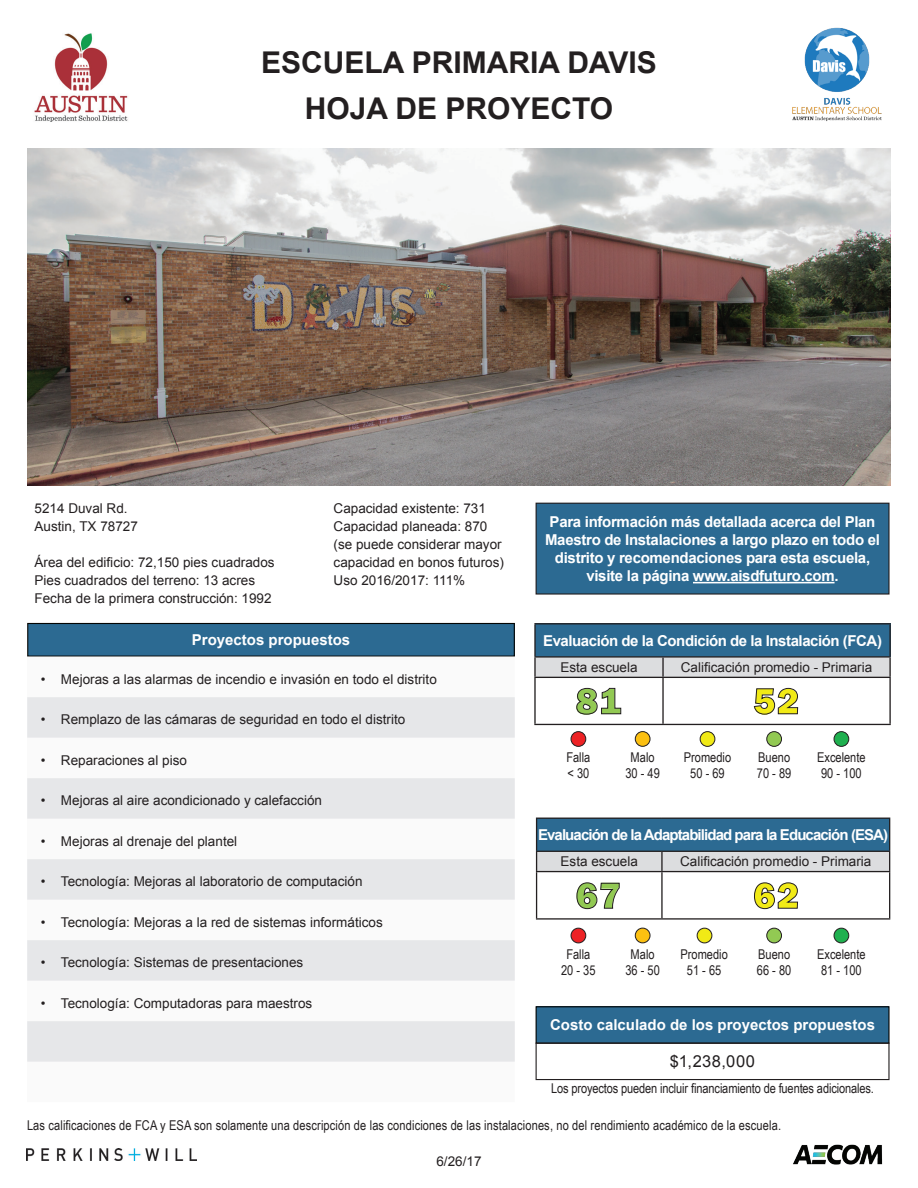
<style>
.page{position:relative;width:918px;height:1188px;background:#fff}
.page>*{position:absolute;margin:0;border:0;box-sizing:border-box;transform-origin:0 0}
.t1{font:800 37.5px "Franklin Gothic";color:#92c953}
.t2{font:800 37.5px "Franklin Gothic";color:#f1ea16}
.Heading_1__H1{font:700 30px "Arial";color:#231f20}
.t3{font:16.5px "Arial";letter-spacing:.035em;color:#231f20}
.Body_Text__H5{font:700 15px/18px "Arial";letter-spacing:-.02em;color:#fff;text-align:center}
.Heading_3__H3{font:700 15px "Arial";letter-spacing:-.06em;color:#fff}
.Heading_3__H3-2{font:700 15px "Arial";letter-spacing:-.03em;color:#fff}
.Heading_3__H3-3{font:700 15px "Arial";color:#fff}
.Body_Text__H5-2{font:700 15px "Arial";color:#fff}
.Body_Text__H5-3{font:13.5px "Arial";color:#231f20}
.t4{font:13.5px/16.2px "Arial Narrow";color:#231f20;text-align:center}
</style>
<div class="page">
<img style="left:793px;top:1144px;width:90px;height:21px">
<img style="left:27px;top:1148px;width:170px;height:12px">
<img style="left:34px;top:33px;width:94px;height:89px">
<img style="left:792px;top:27px;width:90px;height:95px">
<div style="left:834px;top:928px;width:15px;height:15px;background:#1fb04f;border-radius:50%"></div>
<div style="left:834px;top:928px;width:15px;height:15px;border:1px solid #231f20;border-radius:50%"></div>
<div style="left:697px;top:928px;width:15px;height:15px;background:#f1ea16;border-radius:50%"></div>
<div style="left:697px;top:928px;width:15px;height:15px;border:1px solid #231f20;border-radius:50%"></div>
<div style="left:571px;top:928px;width:15px;height:15px;background:#ed2225;border-radius:50%"></div>
<div style="left:571px;top:928px;width:15px;height:15px;border:1px solid #231f20;border-radius:50%"></div>
<div style="left:767px;top:928px;width:15px;height:15px;background:#92c953;border-radius:50%"></div>
<div style="left:766px;top:928px;width:16px;height:15px;border:1px solid #231f20;border-radius:50%"></div>
<div style="left:635px;top:928px;width:15px;height:15px;background:#fcc011;border-radius:50%"></div>
<div style="left:635px;top:928px;width:15px;height:15px;border:1px solid #231f20;border-radius:50%"></div>
<div style="left:571px;top:732px;width:15px;height:14px;background:#ed2225;border-radius:50%"></div>
<div style="left:571px;top:731px;width:15px;height:16px;border:1px solid #231f20;border-radius:50%"></div>
<div style="left:635px;top:732px;width:15px;height:14px;background:#fcc011;border-radius:50%"></div>
<div style="left:635px;top:731px;width:15px;height:16px;border:1px solid #231f20;border-radius:50%"></div>
<div style="left:834px;top:732px;width:15px;height:14px;background:#1fb04f;border-radius:50%"></div>
<div style="left:834px;top:731px;width:15px;height:16px;border:1px solid #231f20;border-radius:50%"></div>
<div style="left:700px;top:732px;width:15px;height:14px;background:#f1ea16;border-radius:50%"></div>
<div style="left:700px;top:731px;width:15px;height:16px;border:1px solid #231f20;border-radius:50%"></div>
<div style="left:767px;top:732px;width:15px;height:14px;background:#92c953;border-radius:50%"></div>
<div style="left:766px;top:731px;width:16px;height:16px;border:1px solid #231f20;border-radius:50%"></div>
<img style="left:27px;top:148px;width:864px;height:338px">
<div style="left:536px;top:503px;width:353px;height:91px;background:#2c6a92"></div>
<hr style="left:693px;top:582px;width:142px;height:1px;background:#fff">
<div style="left:536px;top:503px;width:354px;height:92px;border:1px solid #231f20"></div>
<div style="left:28px;top:623px;width:486px;height:33px;background:#2c6a92"></div>
<div style="left:27px;top:623px;width:488px;height:34px;border:1px solid #040503"></div>
<svg style="left:27px;top:697px;width:488px;height:365px;fill:#e6e7e9"></svg>
<div style="left:535px;top:624px;width:355px;height:33px;background:#2c6a92"></div>
<hr style="left:534px;top:623px;width:129px;height:1px;background:#231f20">
<hr style="left:534px;top:624px;width:2px;height:32px;background:#231f20">
<hr style="left:663px;top:623px;width:228px;height:1px;background:#231f20">
<hr style="left:889px;top:624px;width:2px;height:32px;background:#231f20">
<hr style="left:534px;top:656px;width:129px;height:2px;background:#231f20">
<hr style="left:663px;top:656px;width:228px;height:2px;background:#231f20">
<hr style="left:534px;top:724px;width:129px;height:1px;background:#231f20">
<hr style="left:663px;top:724px;width:228px;height:1px;background:#231f20">
<svg style="left:534px;top:657px;width:357px;height:67px"></svg>
<div style="left:537px;top:818px;width:353px;height:33px;background:#2c6a92"></div>
<hr style="left:536px;top:818px;width:126px;height:1px;background:#231f20">
<hr style="left:536px;top:819px;width:1px;height:32px;background:#231f20">
<hr style="left:662px;top:818px;width:228px;height:1px;background:#231f20">
<hr style="left:889px;top:819px;width:1px;height:32px;background:#231f20">
<hr style="left:536px;top:918px;width:126px;height:2px;background:#231f20">
<hr style="left:662px;top:918px;width:228px;height:2px;background:#231f20">
<svg style="left:536px;top:851px;width:354px;height:68px"></svg>
<div style="left:536px;top:1007px;width:353px;height:36px;background:#2c6a92"></div>
<div style="left:536px;top:1006px;width:354px;height:38px;border:1px solid #040503"></div>
<div style="left:536px;top:1043px;width:354px;height:37px;border:1px solid #231f20"></div>
<h1 class="Heading_1__H1" style="left:261px;top:42px;width:397px">ESCUELA PRIMARIA DAVIS</h1>
<h1 class="Heading_1__H1" style="left:305px;top:88px;width:310px">HOJA DE PROYECTO</h1>
<p class="Body_Text__H5-3" style="left:35px;top:499px;width:95px">5214 Duval Rd.</p>
<p class="Body_Text__H5-3" style="left:35px;top:517px;width:105px">Austin, TX 78727</p>
<p class="Body_Text__H5-3" style="left:35px;top:553px;width:242px">Área del edificio: 72,150 pies cuadrados</p>
<p class="Body_Text__H5-3" style="left:35px;top:571px;width:222px">Pies cuadrados del terreno: 13 acres</p>
<p class="Body_Text__H5-3" style="left:35px;top:589px;width:239px">Fecha de la primera construcción: 1992</p>
<p class="Body_Text__H5-3" style="left:334px;top:499px;width:154px">Capacidad existente: 731</p>
<p class="Body_Text__H5-3" style="left:334px;top:517px;width:155px">Capacidad planeada: 870</p>
<p class="Body_Text__H5-3" style="left:334px;top:535px;width:170px">(se puede considerar mayor</p>
<p class="Body_Text__H5-3" style="left:334px;top:553px;width:172px">capacidad en bonos futuros)</p>
<p class="Body_Text__H5-3" style="left:334px;top:571px;width:133px">Uso 2016/2017: 111%</p>
<p class="Body_Text__H5-2" style="left:192px;top:630px;width:160px">Proyectos propuestos</p>
<p class="Body_Text__H5-3" style="left:41px;top:670px;width:398px">• Mejoras a las alarmas de incendio e invasión en todo el distrito</p>
<p class="Body_Text__H5-3" style="left:41px;top:711px;width:366px">• Remplazo de las cámaras de seguridad en todo el distrito</p>
<p class="Body_Text__H5-3" style="left:41px;top:751px;width:148px">• Reparaciones al piso</p>
<p class="Body_Text__H5-3" style="left:41px;top:792px;width:283px">• Mejoras al aire acondicionado y calefacción</p>
<p class="Body_Text__H5-3" style="left:41px;top:832px;width:198px">• Mejoras al drenaje del plantel</p>
<p class="Body_Text__H5-3" style="left:41px;top:873px;width:323px">• Tecnología: Mejoras al laboratorio de computación</p>
<p class="Body_Text__H5-3" style="left:41px;top:913px;width:344px">• Tecnología: Mejoras a la red de sistemas informáticos</p>
<p class="Body_Text__H5-3" style="left:41px;top:954px;width:264px">• Tecnología: Sistemas de presentaciones</p>
<p class="Body_Text__H5-3" style="left:41px;top:994px;width:273px">• Tecnología: Computadoras para maestros</p>
<p class="Body_Text__H5" style="left:545px;top:513px;width:336px">Para información más detallada acerca del Plan Maestro de Instalaciones a largo plazo en todo el distrito y recomendaciones para esta escuela, visite la página www.aisdfuturo.com.</p>
<p class="Heading_3__H3-2" style="left:543px;top:631px;width:340px">Evaluación de la Condición de la Instalación (FCA)</p>
<p class="Body_Text__H5-3" style="left:560px;top:658px;width:79px">Esta escuela</p>
<p class="Body_Text__H5-3" style="left:681px;top:658px;width:193px">Calificación promedio - Primaria</p>
<p class="t1" style="left:576px;top:677px;width:47px">81</p>
<p class="t2" style="left:754px;top:677px;width:47px">52</p>
<p class="t4" style="left:566px;top:749px;width:25px">Falla</p>
<p class="t4" style="left:567px;top:765px;width:23px">&lt; 30</p>
<p class="t4" style="left:625px;top:749px;width:36px">Malo<br>30 - 49</p>
<p class="t4" style="left:684px;top:749px;width:49px">Promedio<br>50 - 69</p>
<p class="t4" style="left:757px;top:749px;width:36px;text-align:left">Bueno<br>70 - 89</p>
<p class="t4" style="left:817px;top:749px;width:50px;text-align:left">Excelente<br>90 - 100</p>
<p class="Heading_3__H3" style="left:538px;top:825px;width:352px">Evaluación de la Adaptabilidad para la Educación (ESA)</p>
<p class="Body_Text__H5-3" style="left:561px;top:853px;width:79px">Esta escuela</p>
<p class="Body_Text__H5-3" style="left:680px;top:853px;width:193px">Calificación promedio - Primaria</p>
<p class="t1" style="left:576px;top:871px;width:47px">67</p>
<p class="t2" style="left:753px;top:871px;width:47px">62</p>
<p class="t4" style="left:566px;top:946px;width:25px">Falla</p>
<p class="t4" style="left:561px;top:962px;width:36px">20 - 35</p>
<p class="t4" style="left:625px;top:946px;width:36px">Malo<br>36 - 50</p>
<p class="t4" style="left:680px;top:946px;width:49px">Promedio<br>51 - 65</p>
<p class="t4" style="left:757px;top:945px;width:36px;text-align:left">Bueno<br>66 - 80</p>
<p class="t4" style="left:817px;top:945px;width:50px;text-align:left">Excelente<br>81 - 100</p>
<p class="Heading_3__H3-3" style="left:550px;top:1015px;width:327px">Costo calculado de los proyectos propuestos</p>
<p class="t3" style="left:670px;top:1051px;width:87px">$1,238,000</p>
<p class="t4" style="left:551px;top:1080px;width:324px">Los proyectos pueden incluir financiamiento de fuentes adicionales.</p>
<p class="t4" style="left:27px;top:1116px;width:756px">Las calificaciones de FCA y ESA son solamente una descripción de las condiciones de las instalaciones, no del rendimiento académico de la escuela.</p>
<p class="Body_Text__H5-3" style="left:436px;top:1152px;width:47px">6/26/17</p>
</div>
